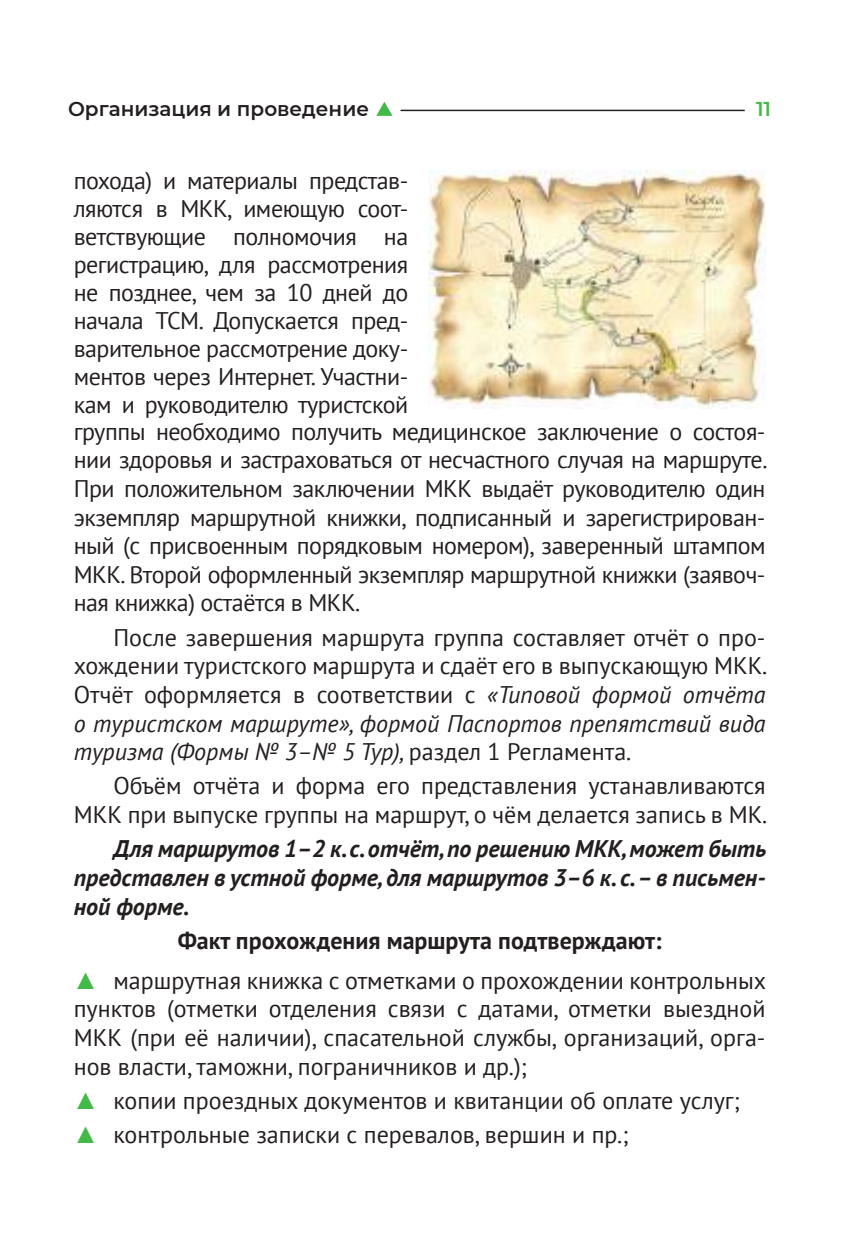
<style>
.page{position:relative;width:862px;height:1248px;background:#fff}
.page>*{position:absolute;margin:0;border:0;box-sizing:border-box;transform-origin:0 0}
.t1{font:24px/28.2px "PT Sans";letter-spacing:-.02em;color:#241f1f;text-align:justify}
.t2{font:24px/28.6px "PT Sans";color:#241f1f;text-align:right}
.t3{font:italic 700 24px/28.6px "PT Sans";color:#241f1f;text-align:justify}
.t4{font:700 24px "PT Sans";color:#241f1f}
.t5{font:600 20px "Montserrat";color:#241f1f}
.t6{font:600 20px "Montserrat";color:#42ba47}
.s1{font-style:italic}
.s2{font-family:"Garamond";font-weight:700;color:#42ba47}
</style>
<div class="page">
<svg style="left:376px;top:102px;width:16px;height:14px"></svg>
<hr style="left:400px;top:110px;width:344px;height:1px;background:#241f1f">
<img style="left:429px;top:170px;width:336px;height:238px">
<p class="t5" style="left:68px;top:94px;width:303px">Организация и проведение</p>
<p class="t6" style="left:756px;top:95px;width:17px">11</p>
<p class="t1" style="left:74px;top:165px;width:695px;text-align:left">похода) и материалы представ-<br>ляются в МКК, имеющую соот-<br>ветствующие полномочия на<br>регистрацию, для рассмотрения<br>не позднее, чем за 10 дней до<br>начала ТСМ. Допускается пред-<br>варительное рассмотрение доку-<br>ментов через Интернет. Участни-<br>кам и руководителю туристской<br>группы необходимо получить медицинское заключение о состоя&shy;нии здоровья и застраховаться от несчастного случая на маршруте.<br>При положительном заключении МКК выдаёт руководителю один экземпляр маршрутной книжки, подписанный и зарегистрирован&shy;ный (с присвоенным порядковым номером), заверенный штампом МКК. Второй оформленный экземпляр маршрутной книжки (заявоч&shy;ная книжка) остаётся в МКК.</p>
<p class="t1" style="left:74px;top:622px;width:695px;text-indent:40px">После завершения маршрута группа составляет отчёт о про&shy;хождении туристского маршрута и сдаёт его в выпускающую МКК.<br>Отчёт оформляется в соответствии с <span class="s1">«Типовой формой отчёта о туристском маршруте», формой Паспортов препятствий вида туризма (Формы № 3–№ 5 Тур),</span> раздел 1 Регламента.</p>
<p class="t2" style="left:74px;top:771px;width:695px">Объём отчёта и форма его представления устанавливаются<br>МКК при выпуске группы на маршрут, о чём делается запись в МК.</p>
<p class="t3" style="left:74px;top:834px;width:694px;text-indent:40px">Для маршрутов 1–2 к. с. отчёт, по решению МКК, может быть представлен в устной форме, для маршрутов 3–6 к. с. – в письмен&shy;ной форме.</p>
<p class="t4" style="left:178px;top:924px;width:485px">Факт прохождения маршрута подтверждают:</p>
<p class="t1" style="left:74px;top:965px;width:694px"><span class="s2">▲</span> маршрутная книжка с отметками о прохождении контрольных пунктов (отметки отделения связи с датами, отметки выездной МКК (при её наличии), спасательной службы, организаций, орга&shy;нов власти, таможни, пограничников и др.);</p>
<p class="t2" style="left:74px;top:1085px;width:668px"><span class="s2">▲</span> копии проездных документов и квитанции об оплате услуг;</p>
<p class="t2" style="left:74px;top:1119px;width:556px"><span class="s2">▲</span> контрольные записки с перевалов, вершин и пр.;</p>
</div>
